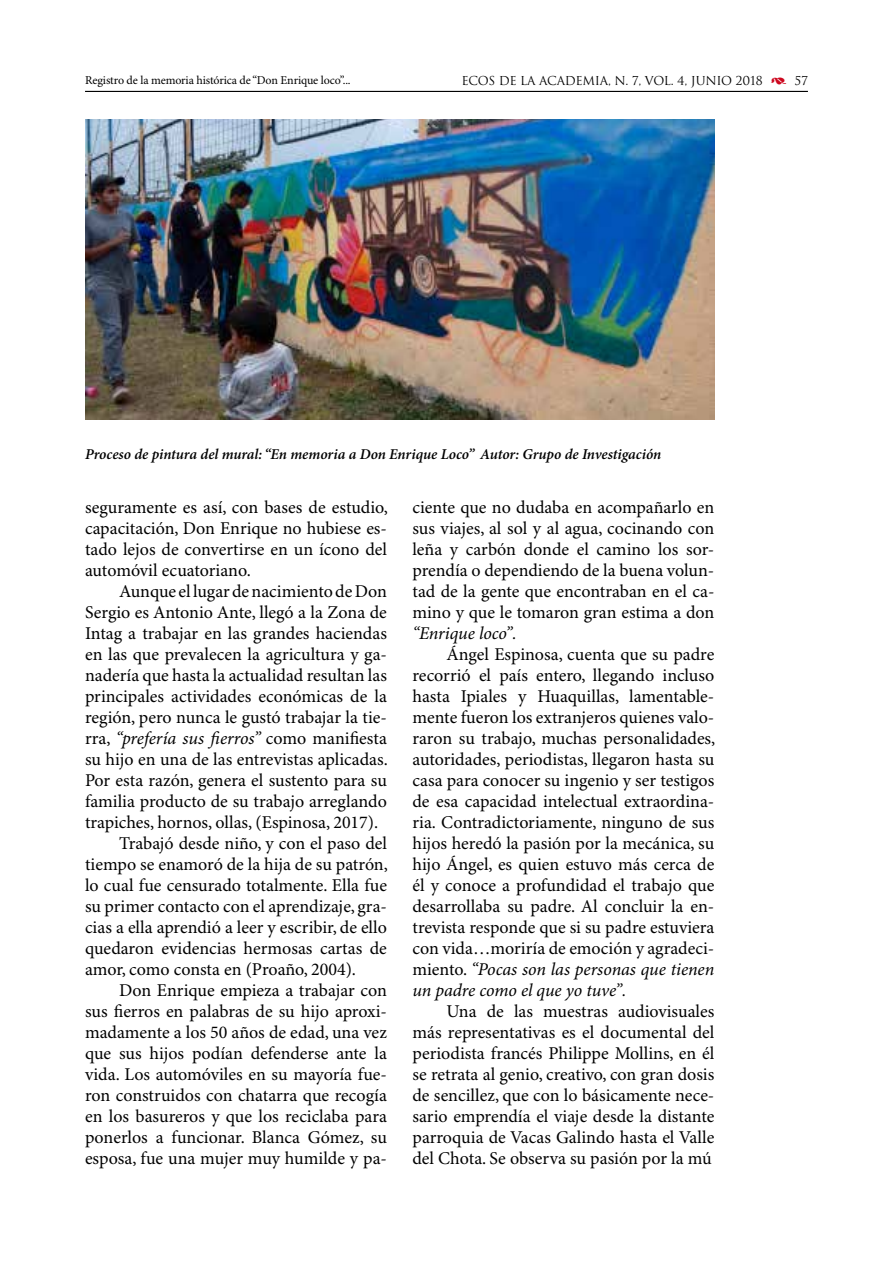
<style>
.page{position:relative;width:893px;height:1263px;background:#fff}
.page>*{position:absolute;margin:0;border:0;box-sizing:border-box;transform-origin:0 0}
.t1{font:18px/21px "Minion Pro";color:#000;text-align:justify}
.t2{font:italic 18px "Minion Pro";letter-spacing:-.005em;color:#000}
.t3{font:italic 600 15px "Minion Pro";letter-spacing:-.005em;color:#000}
.t4{font:12px "Minion Pro";color:#000}
.t5{font:12px "Trajan";letter-spacing:-.02em;color:#000}
.s1{font-family:"Type Embellishments One Let Plain";color:#cd071e}
.s2{font-style:normal}
.s3{font-style:italic}
</style>
<div class="page">
<hr style="left:85px;top:91px;width:723px;height:1px;background:#000">
<img style="left:85px;top:119px;width:629px;height:301px">
<p class="t4" style="left:85px;top:73px;width:267px">Registro de la memoria histórica de “Don Enrique loco”...</p>
<p class="t5" style="left:461px;top:73px;width:348px">ECOS DE LA ACADEMIA, N. 7, Vol. 4, juNIO 2018 <span class="s1">)</span> 57</p>
<p class="t3" style="left:85px;top:446px;width:578px">Proceso de pintura del mural: “En memoria a Don Enrique Loco” Autor: Grupo de Investigación</p>
<p class="t1" style="left:85px;top:497px;width:304px">seguramente es así, con bases de estudio, capacitación, Don Enrique no hubiese es&shy;tado lejos de convertirse en un ícono del automóvil ecuatoriano.</p>
<p class="t1" style="left:119px;top:581px;width:269px">Aunque el lugar de nacimiento de Don</p>
<p class="t1" style="left:85px;top:602px;width:303px">Sergio es Antonio Ante, llegó a la Zona de</p>
<p class="t1" style="left:85px;top:623px;width:303px">Intag a trabajar en las grandes haciendas</p>
<p class="t1" style="left:85px;top:644px;width:303px">en las que prevalecen la agricultura y ga-</p>
<p class="t1" style="left:85px;top:665px;width:303px">nadería que hasta la actualidad resultan las</p>
<p class="t1" style="left:85px;top:686px;width:303px">principales actividades económicas de la</p>
<p class="t1" style="left:85px;top:707px;width:303px">región, pero nunca le gustó trabajar la tie-</p>
<p class="t2" style="left:85px;top:727px;width:303px"><span class="s2">rra,</span> “prefería sus fierros” <span class="s2">como manifiesta</span></p>
<p class="t1" style="left:85px;top:749px;width:304px">su hijo en una de las entrevistas aplicadas.</p>
<p class="t1" style="left:85px;top:770px;width:303px">Por esta razón, genera el sustento para su</p>
<p class="t1" style="left:85px;top:791px;width:303px">familia producto de su trabajo arreglando</p>
<p class="t1" style="left:85px;top:812px;width:295px">trapiches, hornos, ollas, (Espinosa, 2017).</p>
<p class="t1" style="left:119px;top:833px;width:269px">Trabajó desde niño, y con el paso del</p>
<p class="t1" style="left:85px;top:854px;width:304px">tiempo se enamoró de la hija de su patrón,</p>
<p class="t1" style="left:85px;top:875px;width:303px">lo cual fue censurado totalmente. Ella fue</p>
<p class="t1" style="left:85px;top:896px;width:303px">su primer contacto con el aprendizaje, gra-</p>
<p class="t1" style="left:85px;top:917px;width:303px">cias a ella aprendió a leer y escribir, de ello</p>
<p class="t1" style="left:85px;top:938px;width:303px">quedaron evidencias hermosas cartas de</p>
<p class="t1" style="left:85px;top:959px;width:272px">amor, como consta en (Proaño, 2004).</p>
<p class="t1" style="left:119px;top:980px;width:269px">Don Enrique empieza a trabajar con</p>
<p class="t1" style="left:85px;top:1001px;width:303px">sus fierros en palabras de su hijo aproxi-</p>
<p class="t1" style="left:85px;top:1022px;width:303px">madamente a los 50 años de edad, una vez</p>
<p class="t1" style="left:85px;top:1043px;width:303px">que sus hijos podían defenderse ante la</p>
<p class="t1" style="left:85px;top:1064px;width:303px">vida. Los automóviles en su mayoría fue-</p>
<p class="t1" style="left:85px;top:1085px;width:303px">ron construidos con chatarra que recogía</p>
<p class="t1" style="left:85px;top:1106px;width:303px">en los basureros y que los reciclaba para</p>
<p class="t1" style="left:85px;top:1127px;width:303px">ponerlos a funcionar. Blanca Gómez, su</p>
<p class="t1" style="left:85px;top:1148px;width:303px">esposa, fue una mujer muy humilde y pa-</p>
<p class="t1" style="left:412px;top:497px;width:303px">ciente que no dudaba en acompañarlo en sus viajes, al sol y al agua, cocinando con leña y carbón donde el camino los sor&shy;prendía o dependiendo de la buena volun&shy;tad de la gente que encontraban en el ca&shy;mino y que le tomaron gran estima a don</p>
<p class="t2" style="left:412px;top:622px;width:106px">“Enrique loco”.</p>
<p class="t1" style="left:412px;top:644px;width:304px;text-indent:34px">Ángel Espinosa, cuenta que su padre recorrió el país entero, llegando incluso hasta Ipiales y Huaquillas, lamentable&shy;mente fueron los extranjeros quienes valo&shy;raron su trabajo, muchas personalidades, autoridades, periodistas, llegaron hasta su casa para conocer su ingenio y ser testigos de esa capacidad intelectual extraordina&shy;ria. Contradictoriamente, ninguno de sus hijos heredó la pasión por la mecánica, su hijo Ángel, es quien estuvo más cerca de él y conoce a profundidad el trabajo que desarrollaba su padre. Al concluir la en&shy;trevista responde que si su padre estuviera con vida…moriría de emoción y agradeci&shy;miento. <span class="s3">“Pocas son las personas que tienen un padre como el que yo tuve”.</span></p>
<p class="t1" style="left:412px;top:1001px;width:303px;text-indent:34px">Una de las muestras audiovisuales más representativas es el documental del periodista francés Philippe Mollins, en él se retrata al genio, creativo, con gran dosis de sencillez, que con lo básicamente nece&shy;sario emprendía el viaje desde la distante parroquia de Vacas Galindo hasta el Valle del Chota. Se observa su pasión por la mú</p>
</div>
